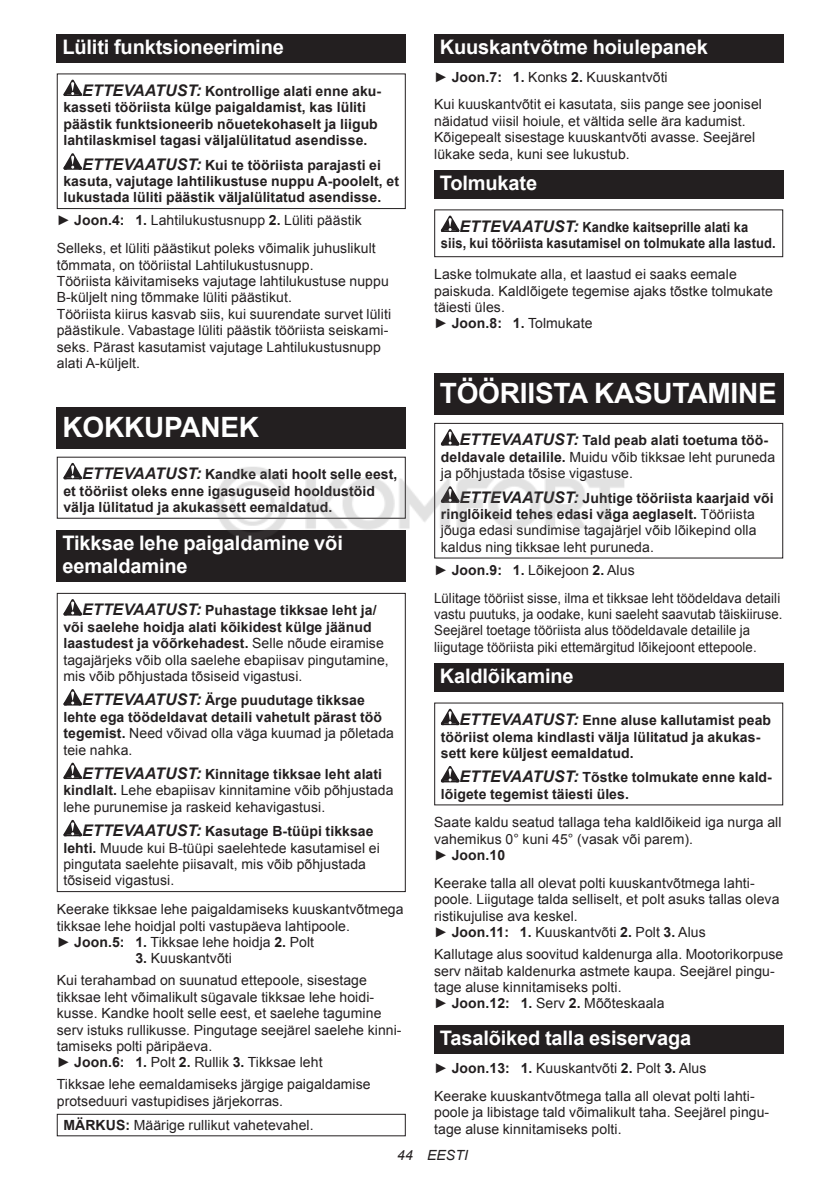
<style>
.page{position:relative;width:840px;height:1191px;background:#fff}
.page>*{position:absolute;margin:0;border:0;box-sizing:border-box;transform-origin:0 0}
.t1{font:700 28px "Arial";letter-spacing:-.01em;color:#fff}
.t2{font:700 20px/23.4px "Arial";letter-spacing:-.01em;color:#fff}
.t3{font:14px/16.4px "Arial";letter-spacing:.005em;color:#231f20}
.t4{font:700 14px/16.4px "Arial";letter-spacing:.005em;color:#231f20}
.t5{font:14px/16.4px "Arial";letter-spacing:.005em;color:#231f20;scale:.94 1}
.t6{font:700 14px/16.4px "Arial";letter-spacing:.005em;color:#231f20;scale:.92 1}
.t7{font:italic 14px "Arial";letter-spacing:.005em;color:#231f20}
.s1{font-style:italic;font-size:16px}
.s2{font-weight:700}
.s3{font-weight:700;font-style:italic;font-size:16px}
.s4{font-weight:400}
</style>
<div class="page">
<div style="left:57px;top:34px;width:348px;height:29px;background:#231f20"></div>
<svg style="left:63px;top:80px;width:19px;height:16px"></svg>
<svg style="left:63px;top:153px;width:19px;height:17px"></svg>
<div style="left:57px;top:73px;width:348px;height:136px;border:1px solid #231f20"></div>
<div style="left:57px;top:407px;width:348px;height:41px;background:#231f20"></div>
<svg style="left:63px;top:463px;width:19px;height:16px"></svg>
<div style="left:57px;top:457px;width:348px;height:62px;border:1px solid #231f20"></div>
<div style="left:57px;top:530px;width:348px;height:52px;background:#231f20"></div>
<svg style="left:63px;top:599px;width:19px;height:16px"></svg>
<svg style="left:63px;top:689px;width:19px;height:16px"></svg>
<svg style="left:63px;top:762px;width:19px;height:17px"></svg>
<svg style="left:63px;top:820px;width:19px;height:16px"></svg>
<div style="left:57px;top:593px;width:348px;height:299px;border:1px solid #231f20"></div>
<div style="left:57px;top:1113px;width:348px;height:23px;border:1px solid #231f20"></div>
<div style="left:434px;top:34px;width:348px;height:29px;background:#231f20"></div>
<div style="left:434px;top:170px;width:348px;height:28px;background:#231f20"></div>
<svg style="left:440px;top:216px;width:19px;height:16px"></svg>
<div style="left:434px;top:209px;width:348px;height:48px;border:1px solid #231f20"></div>
<div style="left:434px;top:374px;width:348px;height:41px;background:#231f20"></div>
<svg style="left:440px;top:429px;width:19px;height:16px"></svg>
<div style="left:434px;top:423px;width:348px;height:135px;border:1px solid #231f20"></div>
<div style="left:434px;top:663px;width:348px;height:28px;background:#231f20"></div>
<svg style="left:440px;top:708px;width:19px;height:17px"></svg>
<svg style="left:440px;top:766px;width:19px;height:16px"></svg>
<div style="left:434px;top:1025px;width:348px;height:28px;background:#231f20"></div>
<img style="left:210px;top:457px;width:415px;height:92px">
<h2 class="t2" style="left:62px;top:37px;width:223px">Lüliti funktsioneerimine</h2>
<p class="t4" style="left:63px;top:84px;width:319px;text-indent:19px"><span class="s1">ETTEVAATUST:</span> Kontrollige alati enne aku&shy;kasseti tööriista külge paigaldamist, kas lüliti päästik funktsioneerib nõuetekohaselt ja liigub lahtilaskmisel tagasi väljalülitatud asendisse.</p>
<p class="t4" style="left:63px;top:158px;width:337px;text-indent:19px"><span class="s1">ETTEVAATUST:</span> Kui te tööriista parajasti ei kasuta, vajutage lahtilikustuse nuppu A-poolelt, et lukustada lüliti päästik väljalülitatud asendisse.</p>
<p class="t3" style="left:57px;top:207px;width:320px;line-height:27.8px">► <span class="s2">Joon.4: 1.</span> Lahtilukustusnupp <span class="s2">2.</span> Lüliti päästik<br>Selleks, et lüliti päästikut poleks võimalik juhuslikult</p>
<p class="t3" style="left:57px;top:258px;width:335px">tõmmata, on tööriistal Lahtilukustusnupp.<br>Tööriista käivitamiseks vajutage lahtilukustuse nuppu B-küljelt ning tõmmake lüliti päästikut.<br>Tööriista kiirus kasvab siis, kui suurendate survet lüliti päästikule. Vabastage lüliti päästik tööriista seiskami&shy;seks. Pärast kasutamist vajutage Lahtilukustusnupp alati A-küljelt.</p>
<h1 class="t1" style="left:62px;top:416px;width:198px">KOKKUPANEK</h1>
<p class="t4" style="left:63px;top:467px;width:335px;text-indent:19px"><span class="s1">ETTEVAATUST:</span> Kandke alati hoolt selle eest, et tööriist oleks enne igasuguseid hooldustöid välja lülitatud ja akukassett eemaldatud.</p>
<h2 class="t2" style="left:62px;top:533px;width:282px">Tikksae lehe paigaldamine või eemaldamine</h2>
<p class="t3" style="left:63px;top:603px;width:327px;text-indent:19px"><span class="s3">ETTEVAATUST:</span> <span class="s2">Puhastage tikksae leht ja/ või saelehe hoidja alati kõikidest külge jäänud laastudest ja võõrkehadest.</span> Selle nõude eiramise tagajärjeks võib olla saelehe ebapiisav pingutamine, mis võib põhjustada tõsiseid vigastusi.</p>
<p class="t4" style="left:63px;top:693px;width:332px;text-indent:19px"><span class="s1">ETTEVAATUST:</span> Ärge puudutage tikksae lehte ega töödeldavat detaili vahetult pärast töö tegemist. <span class="s4">Need võivad olla väga kuumad ja põletada teie nahka.</span></p>
<p class="t3" style="left:63px;top:766px;width:331px;text-indent:19px"><span class="s3">ETTEVAATUST:</span> <span class="s2">Kinnitage tikksae leht alati kindlalt.</span> Lehe ebapiisav kinnitamine võib põhjustada lehe purunemise ja raskeid kehavigastusi.</p>
<p class="t3" style="left:63px;top:824px;width:318px;text-indent:19px"><span class="s3">ETTEVAATUST:</span> <span class="s2">Kasutage B-tüüpi tikksae lehti.</span> Muude kui B-tüüpi saelehtede kasutamisel ei pingutata saelehte piisavalt, mis võib põhjustada tõsiseid vigastusi.</p>
<p class="t3" style="left:57px;top:902px;width:348px">Keerake tikksae lehe paigaldamiseks kuuskantvõtmega tikksae lehe hoidjal polti vastupäeva lahtipoole.<br>► <span class="s2">Joon.5: 1.</span> Tikksae lehe hoidja <span class="s2">2.</span> Polt</p>
<p class="t3" style="left:57px;top:948px;width:311px;line-height:22px;text-indent:79px"><span class="s2">3.</span> Kuuskantvõti<br>Kui terahambad on suunatud ettepoole, sisestage</p>
<p class="t3" style="left:57px;top:990px;width:346px">tikksae leht võimalikult sügavale tikksae lehe hoidi&shy;kusse. Kandke hoolt selle eest, et saelehe tagumine serv istuks rullikusse. Pingutage seejärel saelehe kinni&shy;tamiseks polti päripäeva.<br>► <span class="s2">Joon.6: 1.</span> Polt <span class="s2">2.</span> Rullik <span class="s2">3.</span> Tikksae leht</p>
<p class="t3" style="left:57px;top:1076px;width:315px">Tikksae lehe eemaldamiseks järgige paigaldamise protseduuri vastupidises järjekorras.</p>
<p class="t3" style="left:63px;top:1117px;width:251px"><span class="s2">MÄRKUS:</span> Määrige rullikut vahetevahel.</p>
<h2 class="t2" style="left:439px;top:37px;width:269px">Kuuskantvõtme hoiulepanek</h2>
<p class="t3" style="left:434px;top:63px;width:329px;line-height:27.8px">► <span class="s2">Joon.7: 1.</span> Konks <span class="s2">2.</span> Kuuskantvõti<br>Kui kuuskantvõtit ei kasutata, siis pange see joonisel</p>
<p class="t3" style="left:434px;top:114px;width:322px">näidatud viisil hoiule, et vältida selle ära kadumist.<br>Kõigepealt sisestage kuuskantvõti avasse. Seejärel lükake seda, kuni see lukustub.</p>
<h2 class="t2" style="left:439px;top:173px;width:99px">Tolmukate</h2>
<p class="t6" style="left:440px;top:220px;width:365px;text-indent:19px"><span class="s1">ETTEVAATUST:</span> Kandke kaitseprille alati ka siis, kui tööriista kasutamisel on tolmukate alla lastud.</p>
<p class="t3" style="left:434px;top:267px;width:340px">Laske tolmukate alla, et laastud ei saaks eemale paiskuda. Kaldlõigete tegemise ajaks tõstke tolmukate täiesti üles.<br>► <span class="s2">Joon.8: 1.</span> Tolmukate</p>
<h1 class="t1" style="left:439px;top:382px;width:338px">TÖÖRIISTA KASUTAMINE</h1>
<p class="t3" style="left:440px;top:432px;width:336px;text-indent:19px"><span class="s3">ETTEVAATUST:</span> <span class="s2">Tald peab alati toetuma töö&shy;deldavale detailile.</span> Muidu võib tikksae leht puruneda ja põhjustada tõsise vigastuse.</p>
<p class="t3" style="left:440px;top:490px;width:334px;text-indent:19px"><span class="s3">ETTEVAATUST:</span> <span class="s2">Juhtige tööriista kaarjaid või ringlõikeid tehes edasi väga aeglaselt.</span> Tööriista jõuga edasi sundimise tagajärjel võib lõikepind olla kaldus ning tikksae leht puruneda.</p>
<p class="t3" style="left:434px;top:556px;width:347px;line-height:27.8px">► <span class="s2">Joon.9: 1.</span> Lõikejoon <span class="s2">2.</span> Alus<br>Lülitage tööriist sisse, ilma et tikksae leht töödeldava detaili</p>
<p class="t5" style="left:434px;top:606px;width:372px">vastu puutuks, ja oodake, kuni saeleht saavutab täiskiiruse.<br>Seejärel toetage tööriista alus töödeldavale detailile ja liigutage tööriista piki ettemärgitud lõikejoont ettepoole.</p>
<h2 class="t2" style="left:439px;top:666px;width:135px">Kaldlõikamine</h2>
<p class="t4" style="left:440px;top:713px;width:331px;text-indent:19px"><span class="s1">ETTEVAATUST:</span> Enne aluse kallutamist peab tööriist olema kindlasti välja lülitatud ja akukas&shy;sett kere küljest eemaldatud.</p>
<p class="t4" style="left:440px;top:770px;width:332px;text-indent:19px"><span class="s1">ETTEVAATUST:</span> Tõstke tolmukate enne kald&shy;lõigete tegemist täiesti üles.</p>
<p class="t3" style="left:434px;top:815px;width:349px">Saate kaldu seatud tallaga teha kaldlõikeid iga nurga all vahemikus 0° kuni 45° (vasak või parem).<br>► <span class="s2">Joon.10</span></p>
<p class="t3" style="left:434px;top:876px;width:346px">Keerake talla all olevat polti kuuskantvõtmega lahti&shy;poole. Liigutage talda selliselt, et polt asuks tallas oleva ristikujulise ava keskel.<br>► <span class="s2">Joon.11: 1.</span> Kuuskantvõti <span class="s2">2.</span> Polt <span class="s2">3.</span> Alus</p>
<p class="t3" style="left:434px;top:947px;width:350px">Kallutage alus soovitud kaldenurga alla. Mootorikorpuse serv näitab kaldenurka astmete kaupa. Seejärel pingu&shy;tage aluse kinnitamiseks polti.<br>► <span class="s2">Joon.12: 1.</span> Serv <span class="s2">2.</span> Mõõteskaala</p>
<h2 class="t2" style="left:439px;top:1028px;width:253px">Tasalõiked talla esiservaga</h2>
<p class="t3" style="left:434px;top:1054px;width:322px;line-height:27.8px">► <span class="s2">Joon.13: 1.</span> Kuuskantvõti <span class="s2">2.</span> Polt <span class="s2">3.</span> Alus<br>Keerake kuuskantvõtmega talla all olevat polti lahti-</p>
<p class="t3" style="left:434px;top:1104px;width:336px">poole ja libistage tald võimalikult taha. Seejärel pingu&shy;tage aluse kinnitamiseks polti.</p>
<p class="t7" style="left:397px;top:1147px;width:72px">44 EESTI</p>
</div>
